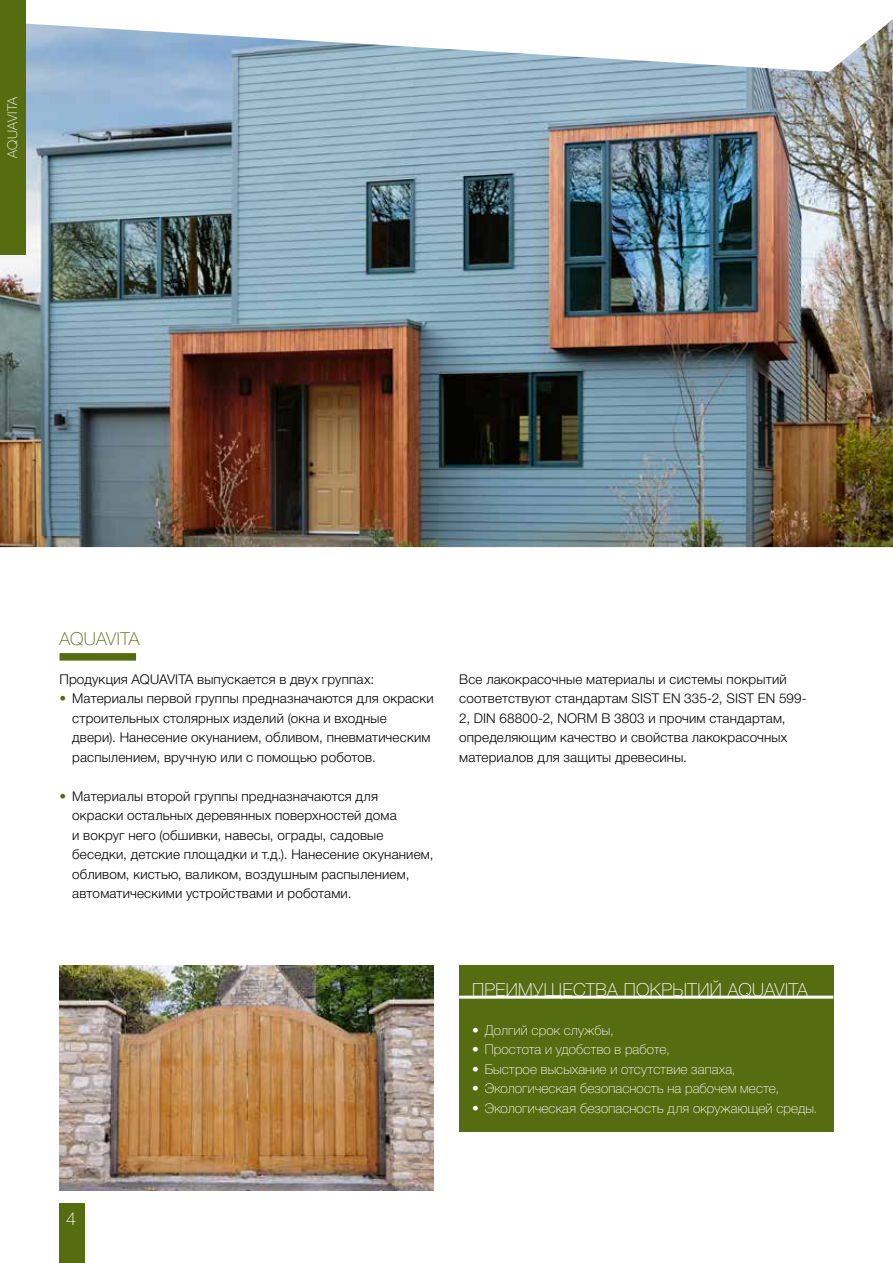
<style>
.page{position:relative;width:893px;height:1263px;background:#fff}
.page>*{position:absolute;margin:0;border:0;box-sizing:border-box;transform-origin:0 0}
.t1{font:100 18px "Helvetica Neue Cyr";letter-spacing:.02em;color:#fff}
.t2{font:100 18px "Helvetica Neue Cyr";color:#556c11}
.t3{font:300 13.5px/19.5px "Helvetica Neue Cyr";letter-spacing:.01em;color:#000}
.t4{font:100 13.5px "Helvetica Neue Cyr";letter-spacing:.01em;color:#fff}
.s1{font-weight:100;color:#556c11}
</style>
<div class="page">
<div style="left:459px;top:965px;width:374px;height:167px;background:#556c11"></div>
<hr style="left:459px;top:996px;width:374px;height:3px;background:#fff">
<img style="left:0;top:20px;width:893px;height:527px">
<img style="left:60px;top:965px;width:374px;height:226px">
<div style="left:60px;top:653px;width:76px;height:8px;background:#556c11"></div>
<div style="left:0;top:0;width:26px;height:255px;background:#556c11"></div>
<div style="left:60px;top:1203px;width:25px;height:60px;background:#556c11"></div>
<p class="t4" style="left:5px;top:158px;width:63px;rotate:-90deg">AQUAVITA</p>
<h1 class="t2" style="left:60px;top:628px;width:81px">AQUAVITA</h1>
<p class="t3" style="left:60px;top:669px;width:316px">Продукция AQUAVITA выпускается в двух группах:</p>
<p class="t3" style="left:72px;top:689px;width:363px;text-indent:-13px"><span class="s1">•</span> Материалы первой группы предназначаются для окраски строительных столярных изделий (окна и входные<br>двери). Нанесение окунанием, обливом, пневматическим распылением, вручную или с помощью роботов.</p>
<p class="t3" style="left:72px;top:786px;width:363px;text-indent:-13px"><span class="s1">•</span> Материалы второй группы предназначаются для<br>окраски остальных деревянных поверхностей дома<br>и вокруг него (обшивки, навесы, ограды, садовые беседки, детские площадки и т.д.). Нанесение окунанием, обливом, кистью, валиком, воздушным распылением, автоматическими устройствами и роботами.</p>
<p class="t3" style="left:459px;top:669px;width:349px">Все лакокрасочные материалы и системы покрытий соответствуют стандартам SIST EN 335-2, SIST EN 599- 2, DIN 68800-2, NORM B 3803 и прочим стандартам, определяющим качество и свойства лакокрасочных материалов для защиты древесины.</p>
<h1 class="t1" style="left:472px;top:979px;width:337px">ПРЕИМУЩЕСТВА ПОКРЫТИЙ AQUAVITA</h1>
<p class="t4" style="left:472px;top:1022px;width:143px">• Долгий срок службы,</p>
<p class="t4" style="left:472px;top:1042px;width:199px">• Простота и удобство в работе,</p>
<p class="t4" style="left:472px;top:1061px;width:265px">• Быстрое высыхание и отсутствие запаха,</p>
<p class="t4" style="left:472px;top:1081px;width:309px">• Экологическая безопасность на рабочем месте,</p>
<p class="t4" style="left:472px;top:1100px;width:347px">• Экологическая безопасность для окружающей среды.</p>
<h1 class="t1" style="left:66px;top:1208px;width:12px">4</h1>
</div>
